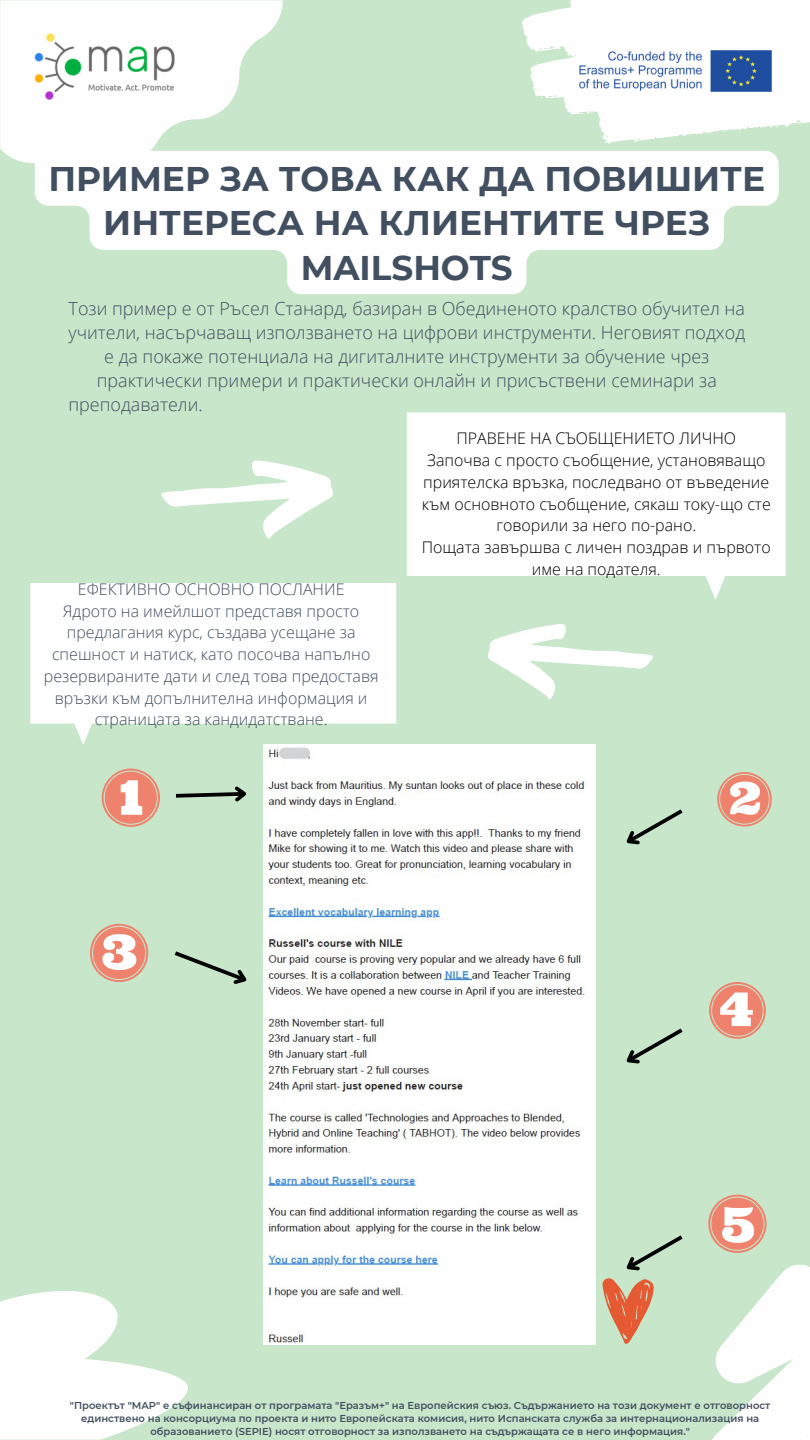
<style>
.page{position:relative;width:810px;height:1440px;background:#c8e6ca}
.page>*{position:absolute;margin:0;border:0;box-sizing:border-box;transform-origin:0 0}
.t1{font:700 34.2px/44.2px "Montserrat";color:#414f60;text-align:center}
.t2{font:300 18px "Open Sans";color:#414f60}
.t3{font:300 16px/21.8px "Open Sans";color:#414f60;text-align:center}
.t4{font:300 16px/21.8px "Open Sans";color:#000;text-align:center}
.t5{font:600 10px/12.8px "Montserrat";color:#414f60;text-align:center}
</style>
<div class="page">
<svg style="left:0;top:0;width:283px;height:163px;fill:#fefefe"></svg>
<svg style="left:0;top:1291px;width:188px;height:149px;fill:#fefefe"></svg>
<svg style="left:712px;top:1264px;width:98px;height:176px;fill:#fffefe"></svg>
<img style="left:35px;top:31px;width:141px;height:70px">
<svg style="left:522px;top:0;width:288px;height:144px;fill:#fefefe"></svg>
<img style="left:580px;top:51px;width:191px;height:41px">
<svg style="left:90px;top:924px;width:58px;height:58px"></svg>
<svg style="left:102px;top:769px;width:58px;height:58px"></svg>
<svg style="left:30px;top:583px;width:366px;height:162px;background:#f7faf7"></svg>
<svg style="left:161px;top:460px;width:172px;height:79px"></svg>
<svg style="left:174px;top:951px;width:73px;height:33px"></svg>
<svg style="left:176px;top:786px;width:71px;height:16px"></svg>
<svg style="left:488px;top:624px;width:165px;height:76px"></svg>
<svg style="left:626px;top:1028px;width:57px;height:36px"></svg>
<svg style="left:602px;top:1235px;width:81px;height:109px"></svg>
<svg style="left:626px;top:809px;width:57px;height:36px"></svg>
<svg style="left:407px;top:412px;width:379px;height:188px;background:#f7faf7"></svg>
<svg style="left:709px;top:982px;width:57px;height:57px"></svg>
<svg style="left:708px;top:1195px;width:59px;height:58px"></svg>
<svg style="left:717px;top:772px;width:55px;height:55px"></svg>
<img style="left:264px;top:744px;width:332px;height:600px">
<svg style="left:35px;top:151px;width:744px;height:143px;fill:#fffefe"></svg>
<h1 class="t1" style="left:48px;top:157px;width:718px">ПРИМЕР ЗА ТОВА КАК ДА ПОВИШИТЕ<br>ИНТЕРЕСА НА КЛИЕНТИТЕ ЧРЕЗ<br>MAILSHOTS</h1>
<h2 class="t2" style="left:69px;top:296px;width:678px">Този пример е от Ръсел Станард, базиран в Обединеното кралство обучител на</h2>
<h2 class="t2" style="left:68px;top:320px;width:678px">учители, насърчаващ използването на цифрови инструменти. Неговият подход</h2>
<h2 class="t2" style="left:104px;top:344px;width:607px">е да покаже потенциала на дигиталните инструменти за обучение чрез</h2>
<h2 class="t2" style="left:97px;top:368px;width:622px">практически примери и практически онлайн и присъствени семинари за</h2>
<h2 class="t2" style="left:68px;top:392px;width:136px">преподаватели.</h2>
<p class="t3" style="left:44px;top:578px;width:336px">ЕФЕКТИВНО ОСНОВНО ПОСЛАНИЕ<br>Ядрото на имейлшот представя просто предлагания курс, създава усещане за спешност и натиск, като посочва напълно резервираните дати и след това предоставя връзки към допълнителна информация и страницата за кандидатстване.</p>
<p class="t4" style="left:422px;top:427px;width:351px">ПРАВЕНЕ НА СЪОБЩЕНИЕТО ЛИЧНО<br>Започва с просто съобщение, установяващо приятелска връзка, последвано от въведение към основното съобщение, сякаш току-що сте говорили за него по-рано.<br>Пощата завършва с личен поздрав и първото име на подателя.</p>
<p class="t5" style="left:70px;top:1399px;width:702px">"Проектът "MAP" е съфинансиран от програмата "Еразъм+" на Европейския съюз. Съдържанието на този документ е отговорност единствено на консорциума по проекта и нито Европейската комисия, нито Испанската служба за интернационализация на образованието (SEPIE) носят отговорност за използването на съдържащата се в него информация."</p>
</div>
